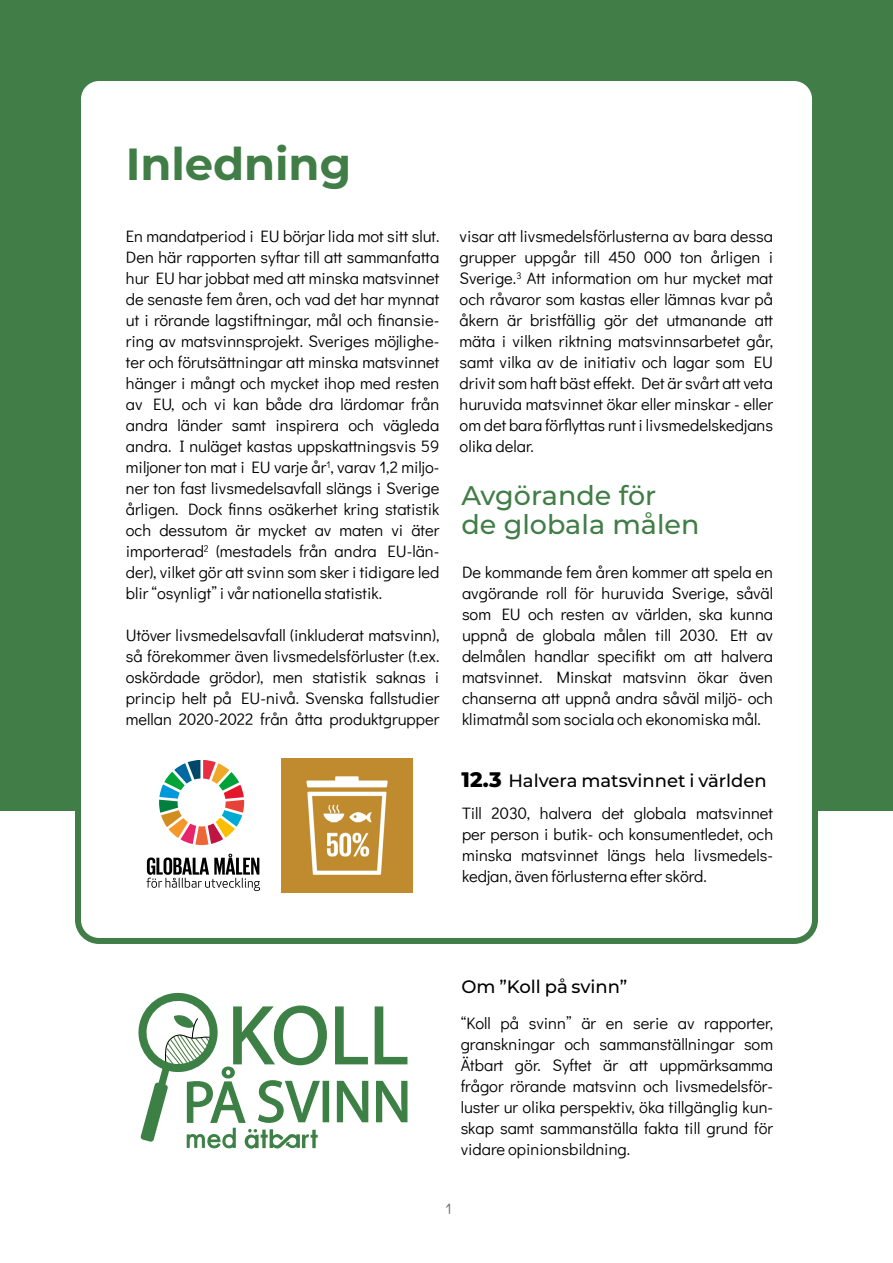
<style>
.page{position:relative;width:893px;height:1263px;background:#fff}
.page>*{position:absolute;margin:0;border:0;box-sizing:border-box;transform-origin:0 0}
.t1{font:700 45px "Montserrat";letter-spacing:-.005em;color:#417d46}
.t2{font:500 27px/28.5px "Montserrat";color:#417d46}
.t3{font:800 21px "Montserrat";color:#000}
.t4{font:500 18px "Montserrat";color:#000}
.t5{font:16.5px/21px "Didact Gothic";color:#000;text-align:justify}
.t6{font:15px "Didact Gothic";color:#6b6b6b}
</style>
<div class="page">
<div style="left:0;top:0;width:893px;height:811px;background:#417d46"></div>
<div style="left:78px;top:78px;width:737px;height:863px;background:#fff;border-radius:21px"></div>
<div style="left:75px;top:75px;width:743px;height:869px;border:6px solid #417d46;border-radius:21px"></div>
<img style="left:281px;top:758px;width:131px;height:134px">
<svg style="left:159px;top:760px;width:85px;height:85px"></svg>
<svg style="left:146px;top:854px;width:114px;height:37px"></svg>
<svg style="left:335px;top:1006px;width:73px;height:59px"></svg>
<div style="left:323px;top:1081px;width:6px;height:41px;background:#3d8045"></div>
<svg style="left:336px;top:1080px;width:33px;height:43px"></svg>
<svg style="left:376px;top:1080px;width:32px;height:43px"></svg>
<svg style="left:138px;top:992px;width:190px;height:157px"></svg>
<h1 class="t1" style="left:126px;top:131px;width:227px">Inledning</h1>
<p class="t5" style="left:126px;top:225px;width:315px">En mandatperiod i EU börjar lida mot sitt slut.<br>Den här rapporten syftar till att sammanfatta hur EU har jobbat med att minska matsvinnet de senaste fem åren, och vad det har mynnat ut i rörande lagstiftningar, mål och finansie&shy;ring av matsvinnsprojekt. Sveriges möjlighe&shy;ter och förutsättningar att minska matsvinnet hänger i mångt och mycket ihop med resten av EU, och vi kan både dra lärdomar från andra länder samt inspirera och vägleda andra. I nuläget kastas uppskattningsvis 59 miljoner ton mat i EU varje år<sup>1</sup>, varav 1,2 miljo&shy;ner ton fast livsmedelsavfall slängs i Sverige årligen. Dock finns osäkerhet kring statistik och dessutom är mycket av maten vi äter importerad<sup>2</sup> (mestadels från andra EU-län&shy;der), vilket gör att svinn som sker i tidigare led blir “osynligt” i vår nationella statistik.</p>
<p class="t5" style="left:126px;top:624px;width:315px">Utöver livsmedelsavfall (inkluderat matsvinn), så förekommer även livsmedelsförluster (t.ex. oskördade grödor), men statistik saknas i princip helt på EU-nivå. Svenska fallstudier mellan 2020-2022 från åtta produktgrupper</p>
<p class="t5" style="left:460px;top:225px;width:315px">visar att livsmedelsförlusterna av bara dessa grupper uppgår till 450 000 ton årligen i Sverige.<sup>3</sup> Att information om hur mycket mat och råvaror som kastas eller lämnas kvar på åkern är bristfällig gör det utmanande att mäta i vilken riktning matsvinnsarbetet går, samt vilka av de initiativ och lagar som EU drivit som haft bäst effekt. Det är svårt att veta huruvida matsvinnet ökar eller minskar - eller om det bara förflyttas runt i livsmedelskedjans olika delar.</p>
<h2 class="t2" style="left:461px;top:480px;width:240px">Avgörande för<br>de globala målen</h2>
<p class="t5" style="left:462px;top:561px;width:313px">De kommande fem åren kommer att spela en avgörande roll för huruvida Sverige, såväl som EU och resten av världen, ska kunna uppnå de globala målen till 2030. Ett av delmålen handlar specifikt om att halvera matsvinnet. Minskat matsvinn ökar även chanserna att uppnå andra såväl miljö- och klimatmål som sociala och ekonomiska mål.</p>
<p class="t3" style="left:462px;top:764px;width:42px">12.3</p>
<p class="t4" style="left:508px;top:767px;width:260px">Halvera matsvinnet i världen</p>
<p class="t5" style="left:462px;top:801px;width:313px">Till 2030, halvera det globala matsvinnet per person i butik- och konsumentledet, och minska matsvinnet längs hela livsmedels&shy;kedjan, även förlusterna efter skörd.</p>
<p class="t4" style="left:461px;top:974px;width:167px">Om ”Koll på svinn”</p>
<p class="t5" style="left:461px;top:1011px;width:314px">“Koll på svinn” är en serie av rapporter, granskningar och sammanställningar som Ätbart gör. Syftet är att uppmärksamma frågor rörande matsvinn och livsmedelsför&shy;luster ur olika perspektiv, öka tillgänglig kun&shy;skap samt sammanställa fakta till grund för vidare opinionsbildning.</p>
<p class="t6" style="left:445px;top:1197px;width:8px">1</p>
</div>
